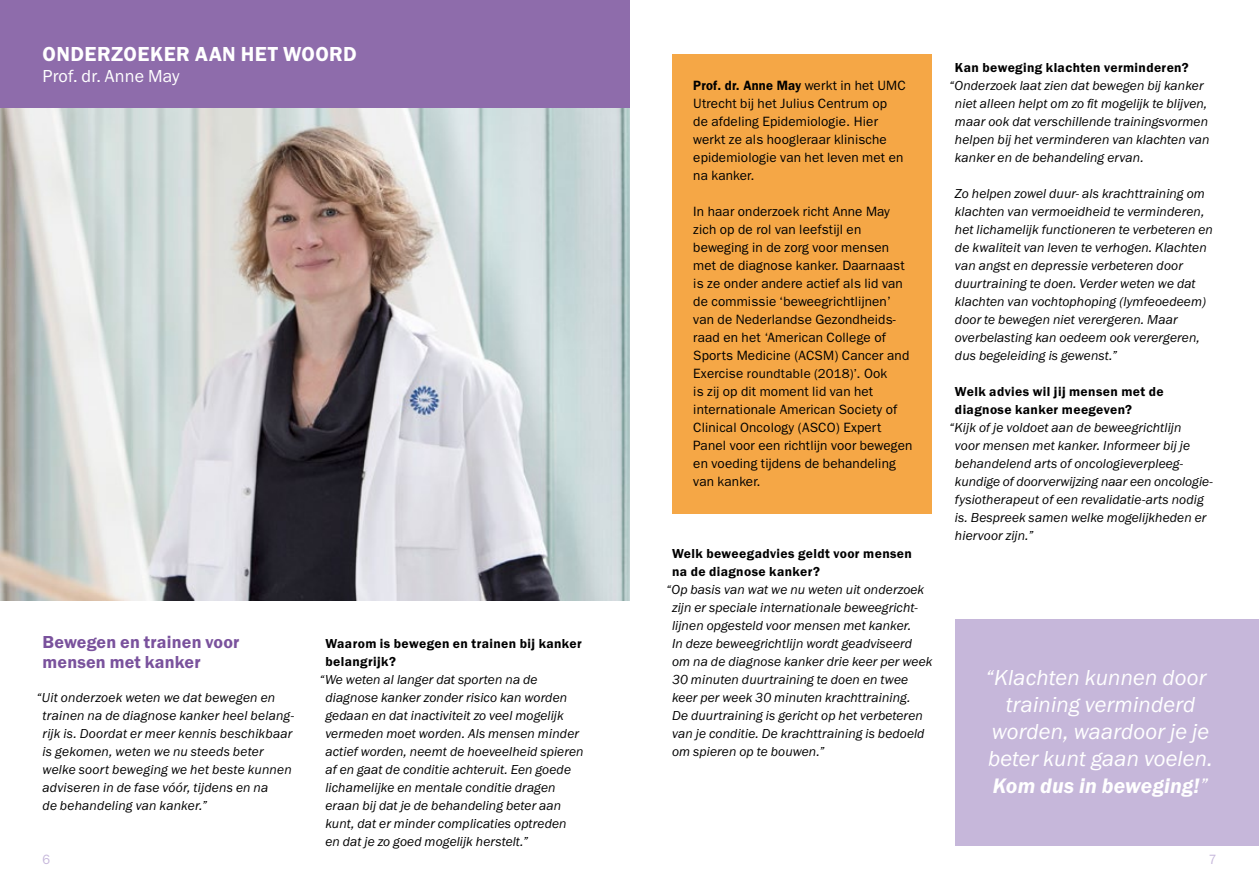
<style>
.page{position:relative;width:1259px;height:893px;background:#fff}
.page>*{position:absolute;margin:0;border:0;box-sizing:border-box;transform-origin:0 0}
.Broodtekst{font:22.5px/27px "Franklin Gothic URW Boo Ita";letter-spacing:.01em;color:#fff;text-align:center}
.Broodtekst-2{font:21.75px "Franklin Gothic URW Dem Ita";letter-spacing:.01em;color:#fff}
.t1{font:21px "Franklin Gothic URW Dem";letter-spacing:.02em;color:#fff}
.Broodtekst-3{font:18px/19.5px "Franklin Gothic URW Dem";letter-spacing:.01em;color:#7a529d}
.t2{font:18px "Franklin Gothic URW Boo";letter-spacing:.01em;color:#fff}
.Broodtekst-4{font:13.5px/18px "Franklin Gothic URW Boo Ita";letter-spacing:.01em;color:#000}
.Broodtekst-5{font:13.5px/18px "ITC Franklin Gothic Std";letter-spacing:.01em;color:#000}
.Broodtekst-6{font:13.5px/18px "Franklin Gothic URW Dem";letter-spacing:.03em;color:#000}
.t3{font:13.5px "ITC Franklin Gothic Std";color:#c6b7db;scale:.95 1}
.Broodtekst-7{font:13.2px "ITC Franklin Gothic Std";letter-spacing:.02em;color:#000}
.s1{font-weight:600}
.s2{font-size:13.5px}
.s3{font-family:"ITC Franklin Gothic Std";font-style:italic}
.s4{font-family:"Franklin Gothic URW Boo Ita"}
</style>
<div class="page">
<div style="left:0;top:0;width:629px;height:108px;background:#8e6cab"></div>
<img style="left:0;top:108px;width:629px;height:493px">
<div style="left:672px;top:54px;width:259px;height:459px;background:#f5a746"></div>
<div style="left:955px;top:620px;width:304px;height:226px;background:#c6b7da"></div>
<p class="t1" style="left:43px;top:41px;width:316px">ONDERZOEKER AAN HET WOORD</p>
<p class="t2" style="left:43px;top:64px;width:139px">Prof. dr. Anne May</p>
<p class="Broodtekst-5" style="left:693px;top:77px;width:214px"><span class="s1">Prof. dr. Anne May</span> werkt in het UMC<br>Utrecht bij het Julius Centrum op<br>de afdeling Epidemiologie. Hier werkt ze als hoogleraar klinische epidemiologie van het leven met en na kanker.</p>
<p class="Broodtekst-5" style="left:693px;top:203px;width:217px">In haar onderzoek richt Anne May zich op de rol van leefstijl en beweging in de zorg voor mensen met de diagnose kanker. Daarnaast is ze onder andere actief als lid van de commissie ‘beweegrichtlijnen’ van de Nederlandse Gezondheids&shy;raad en het ‘American College of<br>Sports Medicine (ACSM) Cancer and</p>
<p class="Broodtekst-7" style="left:693px;top:366px;width:195px"><span class="s2">Exercise</span> roundtable (2018)’<span class="s2">. Ook</span></p>
<p class="Broodtekst-5" style="left:693px;top:383px;width:221px">is zij op dit moment lid van het internationale American Society of<br>Clinical Oncology (ASCO) Expert<br>Panel voor een richtlijn voor bewegen en voeding tijdens de behandeling van kanker.</p>
<p class="Broodtekst-6" style="left:955px;top:58px;width:235px">Kan beweging klachten verminderen?</p>
<p class="Broodtekst-4" style="left:955px;top:76px;width:256px;text-indent:-6px">“Onderzoek laat zien dat bewegen bij kanker niet alleen helpt om zo fit mogelijk te blijven, maar ook dat verschillende trainingsvormen helpen bij het verminderen van klachten van kanker en de behandeling ervan.</p>
<p class="Broodtekst-4" style="left:955px;top:184px;width:259px">Zo helpen zowel duur- als krachttraining om klachten van vermoeidheid te verminderen, het lichamelijk functioneren te verbeteren en de kwaliteit van leven te verhogen. Klachten van angst en depressie verbeteren door duurtraining te doen. Verder weten we dat klachten van vochtophoping (lymfeoedeem) door te bewegen niet verergeren. Maar overbelasting kan oedeem ook verergeren, dus begeleiding is gewenst.”</p>
<p class="Broodtekst-6" style="left:955px;top:382px;width:210px">Welk advies wil jij mensen met de diagnose kanker meegeven?</p>
<p class="Broodtekst-4" style="left:955px;top:418px;width:259px;text-indent:-6px">“Kijk of je voldoet aan de beweegrichtlijn<br>voor mensen met kanker. Informeer bij je behandelend arts of oncologieverpleeg&shy;kundige of doorverwijzing naar een oncologie&shy;fysiotherapeut of een revalidatie-arts nodig is. Bespreek samen welke mogelijkheden er hiervoor zijn.”</p>
<p class="Broodtekst-3" style="left:43px;top:632px;width:198px">Bewegen en trainen voor mensen met kanker</p>
<p class="Broodtekst-4" style="left:43px;top:688px;width:253px;text-indent:-6px">“Uit onderzoek weten we dat bewegen en trainen na de diagnose kanker heel belang&shy;rijk is. Doordat er meer kennis beschikbaar is gekomen, weten we nu steeds beter welke soort beweging we het beste kunnen adviseren in de fase vóór, tijdens en na<br>de behandeling van kanker.”</p>
<p class="Broodtekst-6" style="left:672px;top:544px;width:241px">Welk beweegadvies geldt voor mensen na de diagnose kanker?</p>
<p class="Broodtekst-4" style="left:672px;top:580px;width:262px;text-indent:-6px"><span class="s3">“</span>Op basis van wat we nu weten uit onderzoek zijn er speciale internationale beweegricht&shy;lijnen opgesteld voor mensen met kanker.<br>In deze beweegrichtlijn wordt geadviseerd om na de diagnose kanker drie keer per week 30 minuten duurtraining te doen en twee keer per week 30 minuten krachttraining.<br>De duurtraining is gericht op het verbeteren van je conditie. De krachttraining is bedoeld om spieren op te bouwen.”</p>
<p class="Broodtekst-6" style="left:325px;top:634px;width:258px">Waarom is bewegen en trainen bij kanker belangrijk?</p>
<p class="Broodtekst-4" style="left:325px;top:670px;width:260px;text-indent:-6px">“We weten al langer dat sporten na de diagnose kanker zonder risico kan worden gedaan en dat inactiviteit zo veel mogelijk vermeden moet worden. Als mensen minder actief worden, neemt de hoeveelheid spieren af en gaat de conditie achteruit. Een goede lichamelijke en mentale conditie dragen eraan bij dat je de behandeling beter aan kunt, dat er minder complicaties optreden en dat je zo goed mogelijk herstelt.”</p>
<p class="Broodtekst" style="left:985px;top:663px;width:229px">“Klachten kunnen door training verminderd worden, waardoor je je beter kunt gaan voelen.</p>
<p class="Broodtekst-2" style="left:992px;top:771px;width:217px">Kom dus in beweging!<span class="s4">”</span></p>
<p class="t3" style="left:43px;top:852px;width:10px">6</p>
<p class="t3" style="left:1208px;top:852px;width:10px">7</p>
</div>
